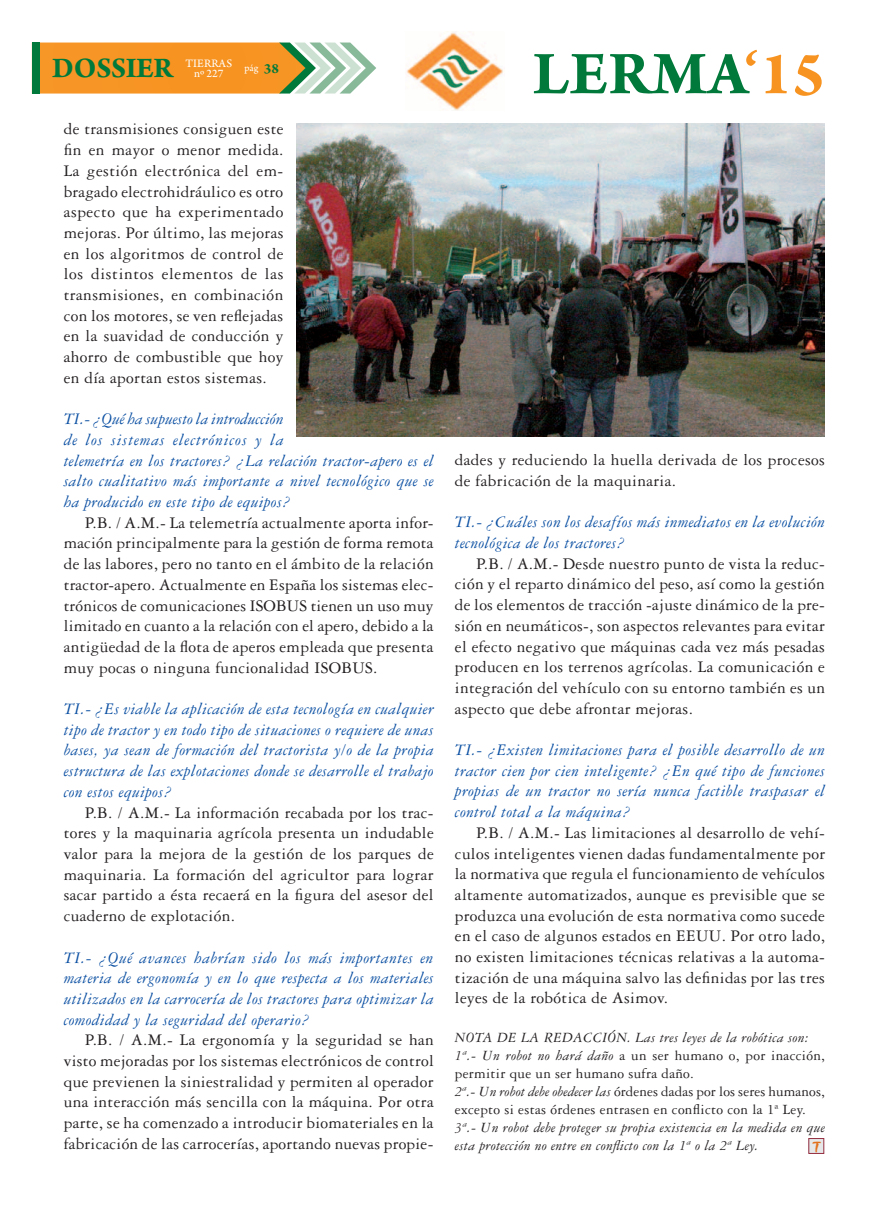
<style>
.page{position:relative;width:893px;height:1212px;background:#fff}
.page>*{position:absolute;margin:0;border:0;box-sizing:border-box;transform-origin:0 0}
.t1{font:700 64.5px "Arno Pro";letter-spacing:.01em;color:#00793a}
.t2{font:700 30px "Arno Pro";letter-spacing:-.01em;color:#00793a}
.t3{font:17.25px/20.7px "Garamond 3 LT Std";letter-spacing:.02em;color:#231f20;text-align:justify}
.t4{font:italic 17.25px/20.7px "Garamond 3 LT Std";letter-spacing:.02em;color:#0a4fa2;text-align:justify}
.t5{font:15px/18px "Garamond 3 LT Std";letter-spacing:.02em;color:#231f20}
.t6{font:italic 15px/18px "Garamond 3 LT Std";letter-spacing:.02em;color:#231f20}
.t7{font:14.4px "Mistral Std";color:#e2711d;scale:1.56 1}
.t8{font:12px/10.5px "Arno Pro";letter-spacing:.01em;color:#fff;text-align:center}
.t9{font:10.5px "Arno Pro";color:#fff}
.s1{color:#f79320}
.s2{font-weight:700;font-size:15px;color:#00793a}
.s3{font-style:italic}
</style>
<div class="page">
<img style="left:406px;top:32px;width:98px;height:79px">
<svg style="left:40px;top:43px;width:336px;height:51px;background:#e6a44b"></svg>
<div style="left:32px;top:43px;width:8px;height:51px;background:#00793a"></div>
<div style="left:809px;top:1138px;width:15px;height:15px;background:#e6e7e9"></div>
<div style="left:809px;top:1138px;width:15px;height:15px;border:1px solid #942e40"></div>
<img style="left:296px;top:123px;width:529px;height:314px">
<h2 class="t2" style="left:52px;top:51px;width:122px">DOSSIER</h2>
<h1 class="t1" style="left:533px;top:36px;width:294px">LERMA<span class="s1">‘15</span></h1>
<p class="t8" style="left:185px;top:59px;width:48px">TIERRAS<br>Nº 227</p>
<p class="t9" style="left:244px;top:62px;width:36px">PÁG <span class="s2">38</span></p>
<p class="t3" style="left:64px;top:119px;width:221px">de transmisiones consiguen este fin en mayor o menor medida.<br>La gestión electrónica del em&shy;bragado electrohidráulico es otro aspecto que ha experimentado mejoras. Por último, las mejoras en los algoritmos de control de los distintos elementos de las transmisiones, en combinación con los motores, se ven reflejadas en la suavidad de conducción y ahorro de combustible que hoy en día aportan estos sistemas.</p>
<p class="t4" style="left:64px;top:409px;width:371px;text-align:left">TI.- ¿Qué ha supuesto la introducción<br>de los sistemas electrónicos y la<br>telemetría en los tractores? ¿La relación tractor-apero es el salto cualitativo más importante a nivel tecnológico que se ha producido en este tipo de equipos?</p>
<p class="t3" style="left:64px;top:512px;width:371px;text-indent:21px">P.B. / A.M.- La telemetría actualmente aporta infor&shy;mación principalmente para la gestión de forma remota de las labores, pero no tanto en el ámbito de la relación tractor-apero. Actualmente en España los sistemas elec&shy;trónicos de comunicaciones ISOBUS tienen un uso muy limitado en cuanto a la relación con el apero, debido a la antigüedad de la flota de aperos empleada que presenta muy pocas o ninguna funcionalidad ISOBUS.</p>
<p class="t4" style="left:64px;top:699px;width:372px">TI.- ¿Es viable la aplicación de esta tecnología en cualquier tipo de tractor y en todo tipo de situaciones o requiere de unas bases, ya sean de formación del tractorista y/o de la propia estructura de las explotaciones donde se desarrolle el trabajo con estos equipos?</p>
<p class="t3" style="left:64px;top:802px;width:371px;text-indent:21px">P.B. / A.M.- La información recabada por los trac&shy;tores y la maquinaria agrícola presenta un indudable valor para la mejora de la gestión de los parques de maquinaria. La formación del agricultor para lograr sacar partido a ésta recaerá en la figura del asesor del cuaderno de explotación.</p>
<p class="t4" style="left:64px;top:947px;width:371px">TI.- ¿Qué avances habrían sido los más importantes en materia de ergonomía y en lo que respecta a los materiales utilizados en la carrocería de los tractores para optimizar la comodidad y la seguridad del operario?</p>
<p class="t3" style="left:64px;top:1030px;width:372px;text-indent:21px">P.B. / A.M.- La ergonomía y la seguridad se han visto mejoradas por los sistemas electrónicos de control que previenen la siniestralidad y permiten al operador una interacción más sencilla con la máquina. Por otra parte, se ha comenzado a introducir biomateriales en la fabricación de las carrocerías, aportando nuevas propie-</p>
<p class="t3" style="left:455px;top:450px;width:371px">dades y reduciendo la huella derivada de los procesos de fabricación de la maquinaria.</p>
<p class="t4" style="left:455px;top:512px;width:371px">TI.- ¿Cuáles son los desafíos más inmediatos en la evolución tecnológica de los tractores?</p>
<p class="t3" style="left:455px;top:553px;width:372px;text-indent:21px">P.B. / A.M.- Desde nuestro punto de vista la reduc&shy;ción y el reparto dinámico del peso, así como la gestión de los elementos de tracción -ajuste dinámico de la pre&shy;sión en neumáticos-, son aspectos relevantes para evitar el efecto negativo que máquinas cada vez más pesadas producen en los terrenos agrícolas. La comunicación e integración del vehículo con su entorno también es un aspecto que debe afrontar mejoras.</p>
<p class="t4" style="left:455px;top:740px;width:371px">TI.- ¿Existen limitaciones para el posible desarrollo de un tractor cien por cien inteligente? ¿En qué tipo de funciones propias de un tractor no sería nunca factible traspasar el control total a la máquina?</p>
<p class="t3" style="left:455px;top:822px;width:372px;text-indent:21px">P.B. / A.M.- Las limitaciones al desarrollo de vehí&shy;culos inteligentes vienen dadas fundamentalmente por la normativa que regula el funcionamiento de vehículos altamente automatizados, aunque es previsible que se produzca una evolución de esta normativa como sucede en el caso de algunos estados en EEUU. Por otro lado, no existen limitaciones técnicas relativas a la automa&shy;tización de una máquina salvo las definidas por las tres leyes de la robótica de Asimov.</p>
<p class="t5" style="left:455px;top:1029px;width:371px"><span class="s3">NOTA DE LA REDACCIÓN. Las tres leyes de la robótica son:<br>1ª.- Un robot no hará daño</span> a un ser humano o, por inacción, permitir que un ser humano sufra daño.<br><span class="s3">2ª.- Un robot debe obedecer las</span> órdenes dadas por los seres humanos, excepto si estas órdenes entrasen en conflicto con la 1ª Ley.</p>
<p class="t6" style="left:455px;top:1119px;width:371px">3ª.- Un robot debe proteger su propia existencia en la medida en que esta protección no entre en conflicto con la 1ª o la 2ª Ley.</p>
<p class="t7" style="left:812px;top:1138px;width:7px">T</p>
</div>
